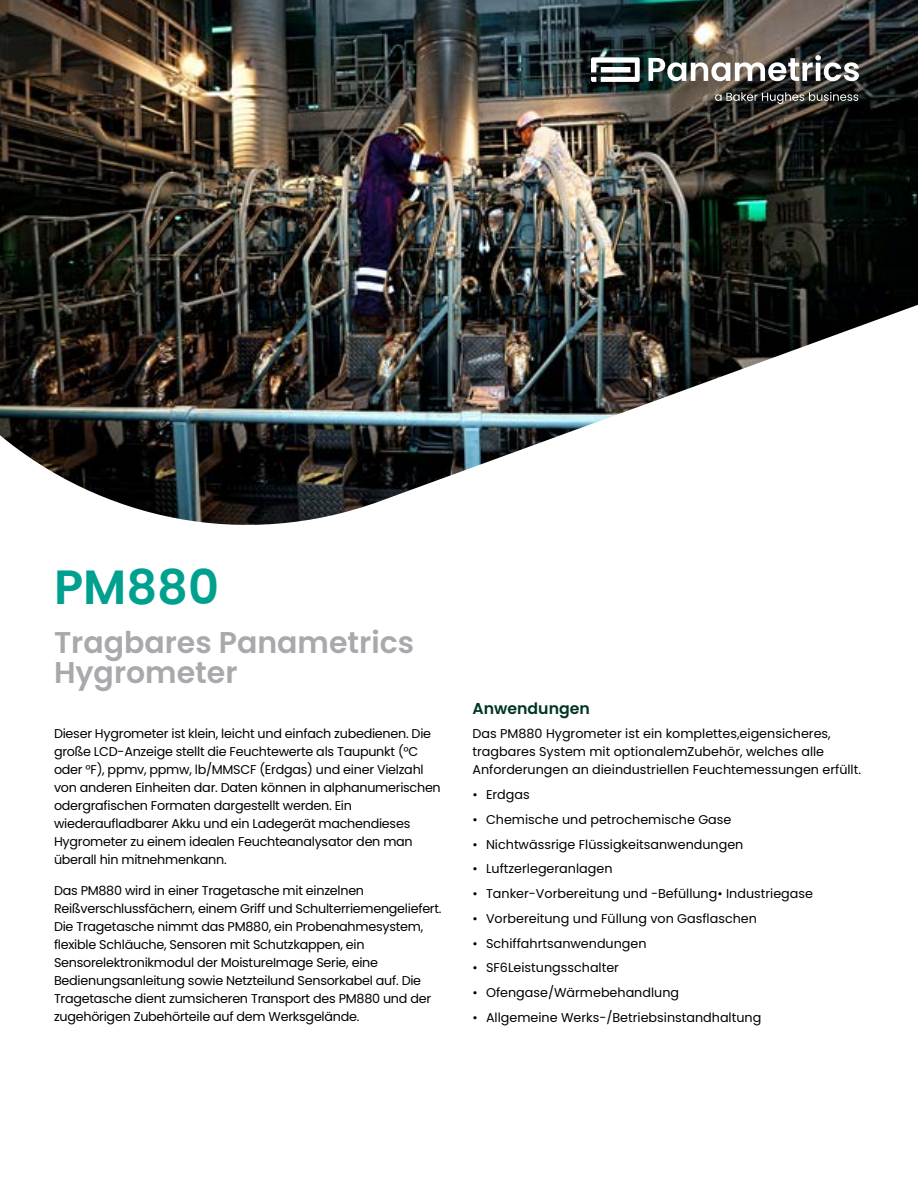
<style>
.page{position:relative;width:918px;height:1188px;background:#fff}
.page>*{position:absolute;margin:0;border:0;box-sizing:border-box;transform-origin:0 0}
.t1{font:600 48px "Poppins";color:#00a08e}
.t2{font:600 30px/30px "Poppins";color:#a7a9ac}
.t3{font:600 15.75px "Poppins";color:#003525}
.t4{font:12.75px/18px "Poppins";letter-spacing:-.02em;color:#000}
.t5{font:12.75px/18px "Poppins";color:#000}
</style>
<div class="page">
<img style="left:0;top:0;width:918px;height:525px">
<svg style="left:591px;top:57px;width:49px;height:25px"></svg>
<svg style="left:649px;top:55px;width:210px;height:26px"></svg>
<svg style="left:715px;top:92px;width:143px;height:12px;background:#50504d"></svg>
<h1 class="t1" style="left:54px;top:559px;width:167px">PM880</h1>
<h2 class="t2" style="left:54px;top:627px;width:362px">Tragbares Panametrics<br>Hygrometer</h2>
<p class="t4" style="left:54px;top:724px;width:388px">Dieser Hygrometer ist klein, leicht und einfach zubedienen. Die große LCD-Anzeige stellt die Feuchtewerte als Taupunkt (°C oder °F), ppmv, ppmw, lb/MMSCF (Erdgas) und einer Vielzahl von anderen Einheiten dar. Daten können in alphanumerischen odergrafischen Formaten dargestellt werden. Ein wiederaufladbarer Akku und ein Ladegerät machendieses Hygrometer zu einem idealen Feuchteanalysator den man überall hin mitnehmenkann.</p>
<p class="t4" style="left:54px;top:882px;width:389px">Das PM880 wird in einer Tragetasche mit einzelnen Reißverschlussfächern, einem Griff und Schulterriemengeliefert.<br>Die Tragetasche nimmt das PM880, ein Probenahmesystem, flexible Schläuche, Sensoren mit Schutzkappen, ein Sensorelektronikmodul der MoistureImage Serie, eine Bedienungsanleitung sowie Netzteilund Sensorkabel auf. Die Tragetasche dient zumsicheren Transport des PM880 und der zugehörigen Zubehörteile auf dem Werksgelände.</p>
<p class="t3" style="left:472px;top:699px;width:119px">Anwendungen</p>
<p class="t5" style="left:472px;top:725px;width:390px">Das PM880 Hygrometer ist ein komplettes,eigensicheres, tragbares System mit optionalemZubehör, welches alle<br>Anforderungen an dieindustriellen Feuchtemessungen erfüllt.</p>
<p class="t4" style="left:472px;top:786px;width:59px">• Erdgas</p>
<p class="t5" style="left:472px;top:810px;width:261px">• Chemische und petrochemische Gase</p>
<p class="t5" style="left:472px;top:835px;width:272px">• Nichtwässrige Flüssigkeitsanwendungen</p>
<p class="t5" style="left:472px;top:860px;width:142px">• Luftzerlegeranlagen</p>
<p class="t5" style="left:472px;top:885px;width:342px">• Tanker-Vorbereitung und -Befüllung• Industriegase</p>
<p class="t5" style="left:472px;top:909px;width:286px">• Vorbereitung und Füllung von Gasflaschen</p>
<p class="t5" style="left:472px;top:934px;width:176px">• Schiffahrtsanwendungen</p>
<p class="t5" style="left:472px;top:959px;width:148px">• SF6Leistungsschalter</p>
<p class="t5" style="left:472px;top:984px;width:208px">• Ofengase/Wärmebehandlung</p>
<p class="t5" style="left:472px;top:1008px;width:290px">• Allgemeine Werks-/Betriebsinstandhaltung</p>
</div>
